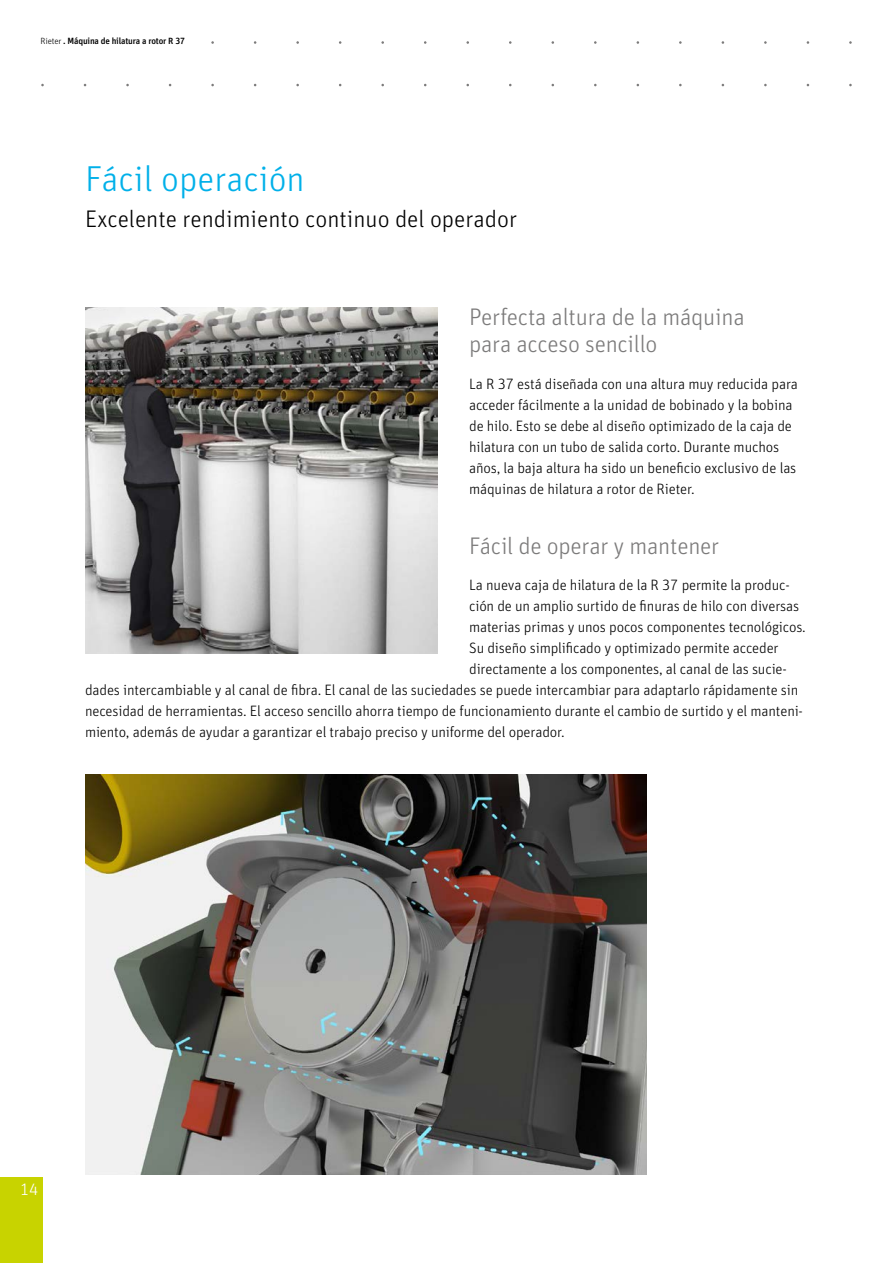
<style>
.page{position:relative;width:893px;height:1263px;background:#fff}
.page>*{position:absolute;margin:0;border:0;box-sizing:border-box;transform-origin:0 0}
.t1{font:300 36px "Unit Pro";color:#00b0e9}
.t2{font:300 24px/27px "Unit Pro";letter-spacing:-.01em;color:#7c7b7b}
.t3{font:300 24px "Unit Pro";color:#000}
.t4{font:300 16.5px "Unit Pro";color:#fff}
.t5{font:300 15px/21px "Unit Pro";letter-spacing:-.01em;color:#000}
.t6{font:500 9px "Unit Pro";letter-spacing:-.02em;color:#000}
.s1{font-weight:300}
</style>
<div class="page">
<img style="left:85px;top:307px;width:352px;height:347px">
<img style="left:85px;top:775px;width:561px;height:400px">
<div style="left:0;top:1178px;width:43px;height:85px;background:#c8d300"></div>
<p class="t6" style="left:41px;top:34px;width:146px"><span class="s1">Rieter</span> . Máquina de hilatura a rotor R 37</p>
<h1 class="t1" style="left:85px;top:153px;width:221px">Fácil operación</h1>
<h2 class="t3" style="left:85px;top:202px;width:434px">Excelente rendimiento continuo del operador</h2>
<h2 class="t2" style="left:469px;top:302px;width:277px">Perfecta altura de la máquina para acceso sencillo</h2>
<p class="t5" style="left:469px;top:373px;width:330px">La R 37 está diseñada con una altura muy reducida para acceder fácilmente a la unidad de bobinado y la bobina de hilo. Esto se debe al diseño optimizado de la caja de hilatura con un tubo de salida corto. Durante muchos años, la baja altura ha sido un beneficio exclusivo de las máquinas de hilatura a rotor de Rieter.</p>
<h2 class="t2" style="left:469px;top:531px;width:252px">Fácil de operar y mantener</h2>
<p class="t5" style="left:469px;top:573px;width:322px">La nueva caja de hilatura de la R 37 permite la produc-</p>
<p class="t5" style="left:469px;top:594px;width:332px">ción de un amplio surtido de finuras de hilo con diversas</p>
<p class="t5" style="left:469px;top:615px;width:338px">materias primas y unos pocos componentes tecnológicos.</p>
<p class="t5" style="left:469px;top:636px;width:311px">Su diseño simplificado y optimizado permite acceder</p>
<p class="t5" style="left:469px;top:657px;width:319px">directamente a los componentes, al canal de las sucie-</p>
<p class="t5" style="left:85px;top:678px;width:715px">dades intercambiable y al canal de fibra. El canal de las suciedades se puede intercambiar para adaptarlo rápidamente sin</p>
<p class="t5" style="left:85px;top:699px;width:719px">necesidad de herramientas. El acceso sencillo ahorra tiempo de funcionamiento durante el cambio de surtido y el manteni-</p>
<p class="t5" style="left:85px;top:720px;width:481px">miento, además de ayudar a garantizar el trabajo preciso y uniforme del operador.</p>
<p class="t4" style="left:20px;top:1178px;width:20px">14</p>
</div>
